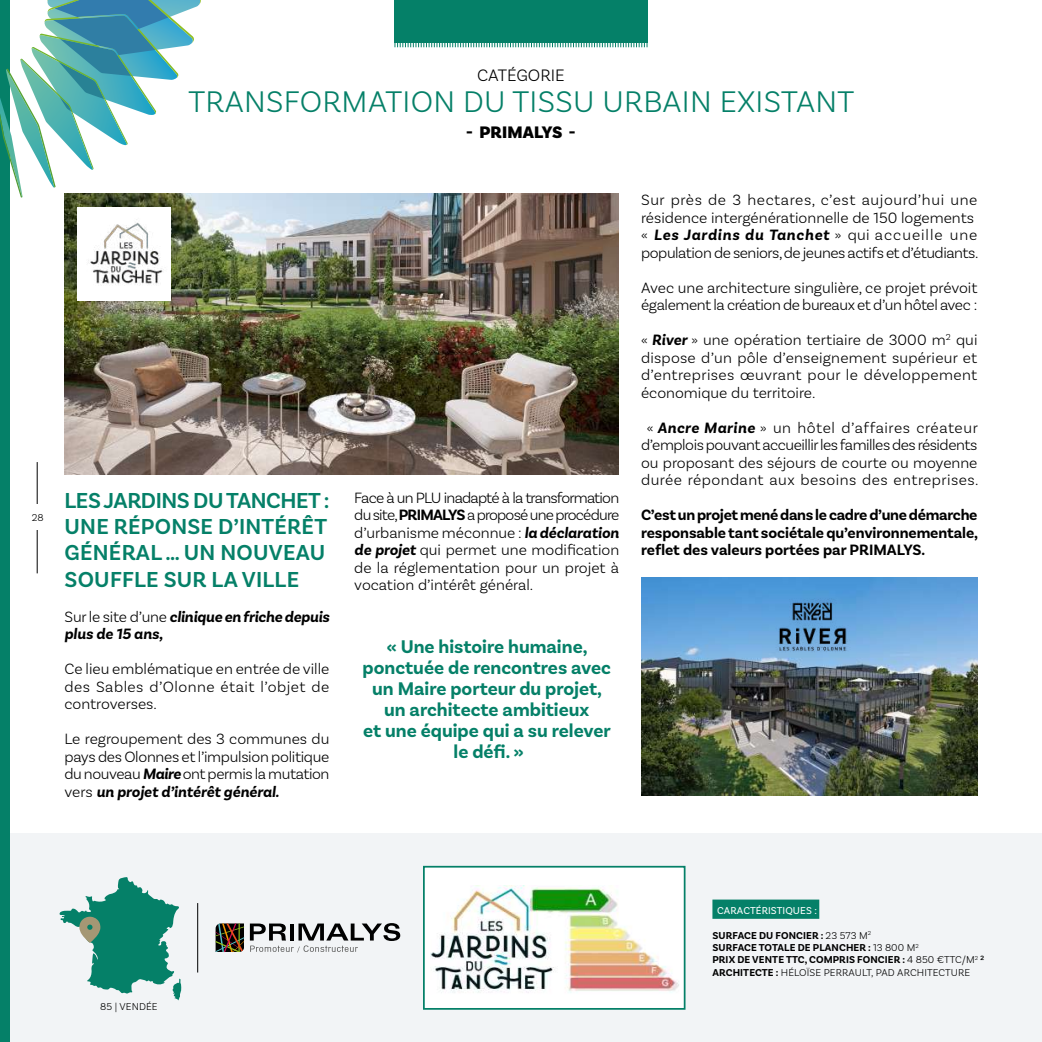
<style>
.page{position:relative;width:1042px;height:1042px;background:#fff}
.page>*{position:absolute;margin:0;border:0;box-sizing:border-box;transform-origin:0 0}
.t1{font:300 31.5px "Basic Sans Alt";letter-spacing:.01em;color:#058068}
.t2{font:600 22.75px/26.2px "Basic Sans";letter-spacing:.01em;color:#058068}
.t3{font:700 19.25px/21px "Basic Sans";color:#058068;text-align:center}
.t4{font:900 17.5px "Basic Sans Alt";letter-spacing:.01em;color:#000}
.t5{font:300 17.5px "Basic Sans Alt";color:#000}
.t6{font:300 15.75px/17.5px "Basic Sans";color:#000;text-align:justify}
.t7{font:700 15.75px/17.5px "Basic Sans";letter-spacing:-.005em;color:#000;text-align:justify}
.t8{font:300 15.75px/17.5px "Basic Sans";letter-spacing:-.025em;color:#000}
.t9{font:italic 700 15.75px/17.5px "Basic Sans";letter-spacing:-.01em;color:#000}
.t10{font:700 10.5px/12.2px "Basic Sans";letter-spacing:.01em;color:#000}
.t11{font:10.5px "Basic Sans";letter-spacing:.01em;color:#fff}
.t12{font:300 10.5px "Basic Sans";letter-spacing:.01em;color:#000}
.s1{font-weight:300;font-style:normal}
.s2{font-weight:700;font-style:italic}
.s3{font-weight:700}
.s4{font-weight:300}
</style>
<div class="page">
<div style="left:0;top:833px;width:1042px;height:209px;background:#f2f4f6"></div>
<div style="left:712px;top:899px;width:107px;height:20px;background:#058068"></div>
<div style="left:0;top:0;width:10px;height:1042px;background:#058068"></div>
<hr style="left:37px;top:462px;width:1px;height:111px;background:#000">
<div style="left:22px;top:504px;width:29px;height:25px;background:#fff"></div>
<svg style="left:0;top:0;width:201px;height:198px"></svg>
<img style="left:641px;top:577px;width:336px;height:218px">
<img style="left:764px;top:580px;width:93px;height:93px">
<svg style="left:59px;top:877px;width:122px;height:123px"></svg>
<svg style="left:250px;top:923px;width:150px;height:29px"></svg>
<svg style="left:216px;top:923px;width:28px;height:29px"></svg>
<hr style="left:197px;top:903px;width:1px;height:69px;background:#000">
<div style="left:423px;top:866px;width:262px;height:143px;background:#fff;border:2px solid #058068"></div>
<img style="left:64px;top:193px;width:554px;height:281px">
<img style="left:75px;top:207px;width:98px;height:101px">
<img style="left:430px;top:885px;width:249px;height:108px">
<div style="left:394px;top:0;width:253px;height:42px;background:#058068"></div>
<svg style="left:394px;top:42px;width:253px;height:5px"></svg>
<p class="t5" style="left:477px;top:64px;width:89px">CATÉGORIE</p>
<h1 class="t1" style="left:189px;top:83px;width:667px">TRANSFORMATION DU TISSU URBAIN EXISTANT</h1>
<p class="t4" style="left:466px;top:122px;width:111px">- PRIMALYS -</p>
<p class="t12" style="left:32px;top:511px;width:13px">28</p>
<h2 class="t2" style="left:65px;top:487px;width:266px">LES JARDINS DU TANCHET:<br>UNE RÉPONSE D’INTÉRÊT<br>GÉNÉRAL… UN NOUVEAU<br>SOUFFLE SUR LA VILLE</h2>
<p class="t9" style="left:64px;top:608px;width:266px"><span class="s1">Sur le site d’une</span> clinique en friche depuis plus de 15 ans,</p>
<p class="t6" style="left:64px;top:660px;width:266px">Ce lieu emblématique en entrée de ville des Sables d’Olonne était l’objet de controverses.</p>
<p class="t6" style="left:64px;top:730px;width:266px">Le regroupement des 3 communes du pays des Olonnes et l’impulsion politique du nouveau <span class="s2">Maire</span> ont permis la mutation vers <span class="s2">un projet d’intérêt général.</span></p>
<p class="t6" style="left:354px;top:488px;width:266px">Face à un PLU inadapté à la transformation du site,<span class="s3">PRIMALYS</span> a proposé une procédure d’urbanisme méconnue : <span class="s2">la déclaration de projet</span> qui permet une modification de la réglementation pour un projet à vocation d’intérêt général.</p>
<p class="t3" style="left:362px;top:636px;width:250px">« Une histoire humaine, ponctuée de rencontres avec un Maire porteur du projet, un architecte ambitieux<br>et une équipe qui a su relever le défi. »</p>
<p class="t6" style="left:641px;top:191px;width:339px;text-align:left">Sur près de 3 hectares, c’est aujourd’hui une résidence intergénérationnelle de 150 logements « <span class="s2">Les Jardins du Tanchet</span> » qui accueille une population de seniors, de jeunes actifs et d’étudiants.</p>
<p class="t8" style="left:641px;top:279px;width:338px">Avec une architecture singulière, ce projet prévoit également la création de bureaux et d’un hôtel avec :</p>
<p class="t6" style="left:641px;top:331px;width:338px">« <span class="s2">River</span> » une opération tertiaire de 3000 m<sup>2</sup> qui dispose d’un pôle d’enseignement supérieur et d’entreprises œuvrant pour le développement économique du territoire.</p>
<p class="t6" style="left:641px;top:419px;width:339px;text-align:center">« <span class="s2">Ancre Marine</span> » un hôtel d’affaires créateur d’emplois pouvant accueillir les familles des résidents ou proposant des séjours de courte ou moyenne durée répondant aux besoins des entreprises.</p>
<p class="t7" style="left:641px;top:506px;width:338px">C’est un projet mené dans le cadre d’une démarche responsable tant sociétale qu’environnementale, reflet des valeurs portées par PRIMALYS.</p>
<p class="t12" style="left:100px;top:1000px;width:59px">85 | VENDÉE</p>
<p class="t11" style="left:717px;top:904px;width:101px">CARACTÉRISTIQUES :</p>
<p class="t10" style="left:712px;top:929px;width:274px">SURFACE DU FONCIER : <span class="s4">23 573 M</span><sup>2<br></sup>SURFACE TOTALE DE PLANCHER : <span class="s4">13 800 M</span><sup>2<br></sup>PRIX DE VENTE TTC, COMPRIS FONCIER : <span class="s4">4 850 €TTC/M</span><sup>2</sup> <span class="s4">²<br></span>ARCHITECTE : <span class="s4">HÉLOÏSE PERRAULT, PAD ARCHITECTURE</span></p>
</div>
